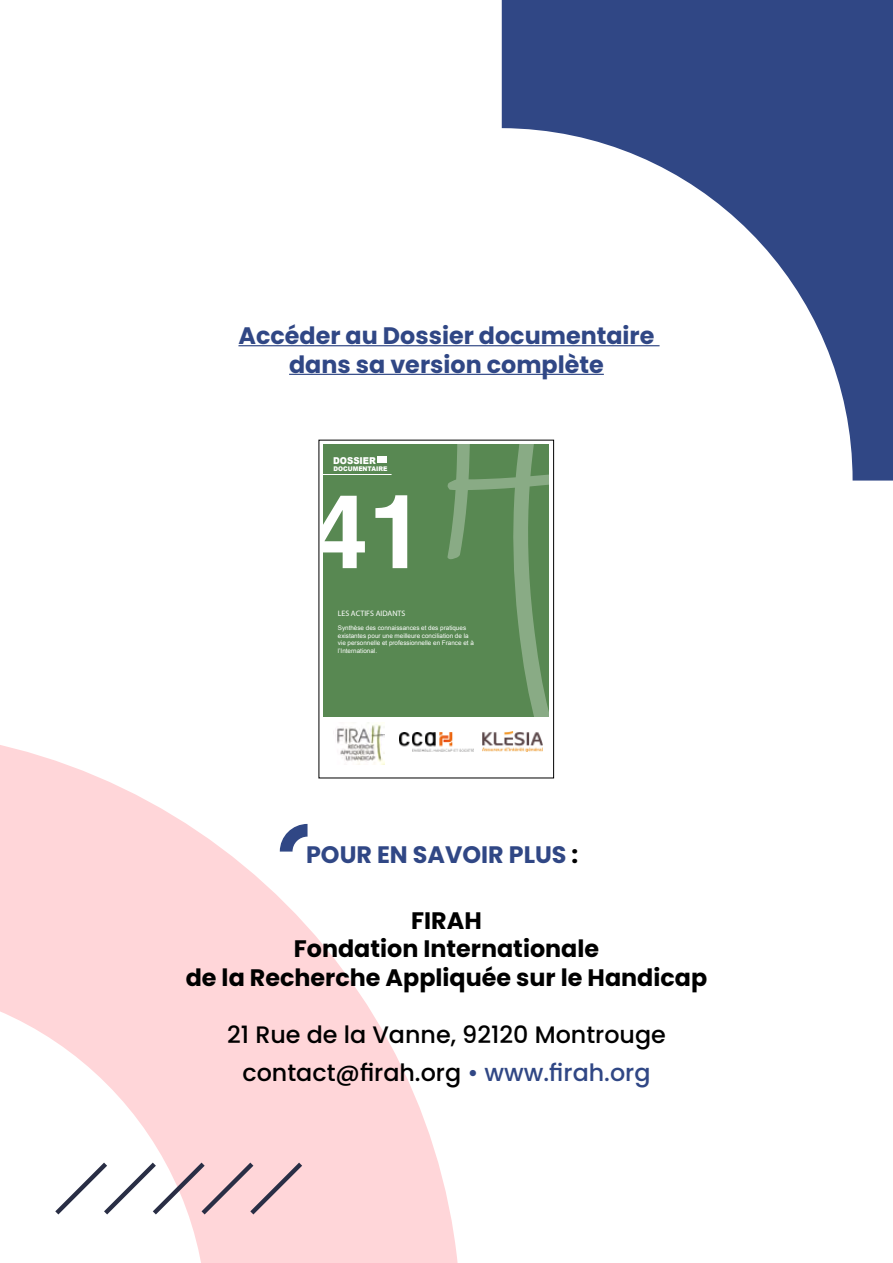
<style>
.page{position:relative;width:893px;height:1263px;background:#fff}
.page>*{position:absolute;margin:0;border:0;box-sizing:border-box;transform-origin:0 0}
.t1{font:700 102.9px "Helvetica";color:#fff}
.t2{font:700 23.85px "Poppins";color:#304785}
.t3{font:700 23.85px "Poppins";color:#000}
.t4{font:500 23.85px "Poppins";color:#000}
.t5{font:900 9.45px "Arial";color:#fff;scale:.92 1}
.t6{font:7.95px "Myriad Pro";color:#fff}
.t7{font:900 6.45px "Arial";color:#fff;scale:.94 1}
.t8{font:6.3px/7.5px "Arial";color:#fff}
.s1{color:#000}
.s2{color:#304785}
</style>
<div class="page">
<svg style="left:0;top:729px;width:461px;height:534px;fill:#ffd6d9"></svg>
<svg style="left:502px;top:0;width:391px;height:481px"></svg>
<svg style="left:55px;top:1162px;width:247px;height:52px"></svg>
<hr style="left:238px;top:345px;width:422px;height:1px;background:#304785">
<hr style="left:289px;top:374px;width:315px;height:1px;background:#304785">
<svg style="left:280px;top:824px;width:28px;height:27px"></svg>
<div style="left:323px;top:444px;width:226px;height:272px;background:#588852"></div>
<svg style="left:447px;top:442px;width:105px;height:289px"></svg>
<hr style="left:319px;top:474px;width:73px;height:1px;background:#fff">
<svg style="left:377px;top:457px;width:10px;height:6px"></svg>
<img style="left:333px;top:724px;width:51px;height:40px">
<img style="left:399px;top:732px;width:74px;height:19px">
<img style="left:482px;top:732px;width:61px;height:19px">
<p class="t2" style="left:238px;top:322px;width:418px">Accéder au Dossier documentaire</p>
<p class="t2" style="left:289px;top:350px;width:316px">dans sa version complète</p>
<p class="t5" style="left:333px;top:454px;width:48px">DOSSIER</p>
<p class="t7" style="left:333px;top:463px;width:59px">DOCUMENTAIRE</p>
<p class="t1" style="left:311px;top:469px;width:116px">41</p>
<p class="t6" style="left:338px;top:608px;width:69px">LES ACTIFS AIDANTS</p>
<p class="t8" style="left:338px;top:624px;width:138px">Synthèse des connaissances et des pratiques existantes pour une meilleure conciliation de la vie personnelle et professionnelle en France et à l’International.</p>
<p class="t2" style="left:306px;top:840px;width:274px">POUR EN SAVOIR PLUS <span class="s1">:</span></p>
<p class="t3" style="left:411px;top:906px;width:72px">FIRAH</p>
<p class="t3" style="left:294px;top:935px;width:307px">Fondation Internationale</p>
<p class="t3" style="left:186px;top:964px;width:523px">de la Recherche Appliquée sur le Handicap</p>
<p class="t4" style="left:227px;top:1021px;width:440px">21 Rue de la Vanne, 92120 Montrouge</p>
<p class="t4" style="left:242px;top:1059px;width:410px">contact@firah.org <span class="s2">• www.firah.org</span></p>
</div>
